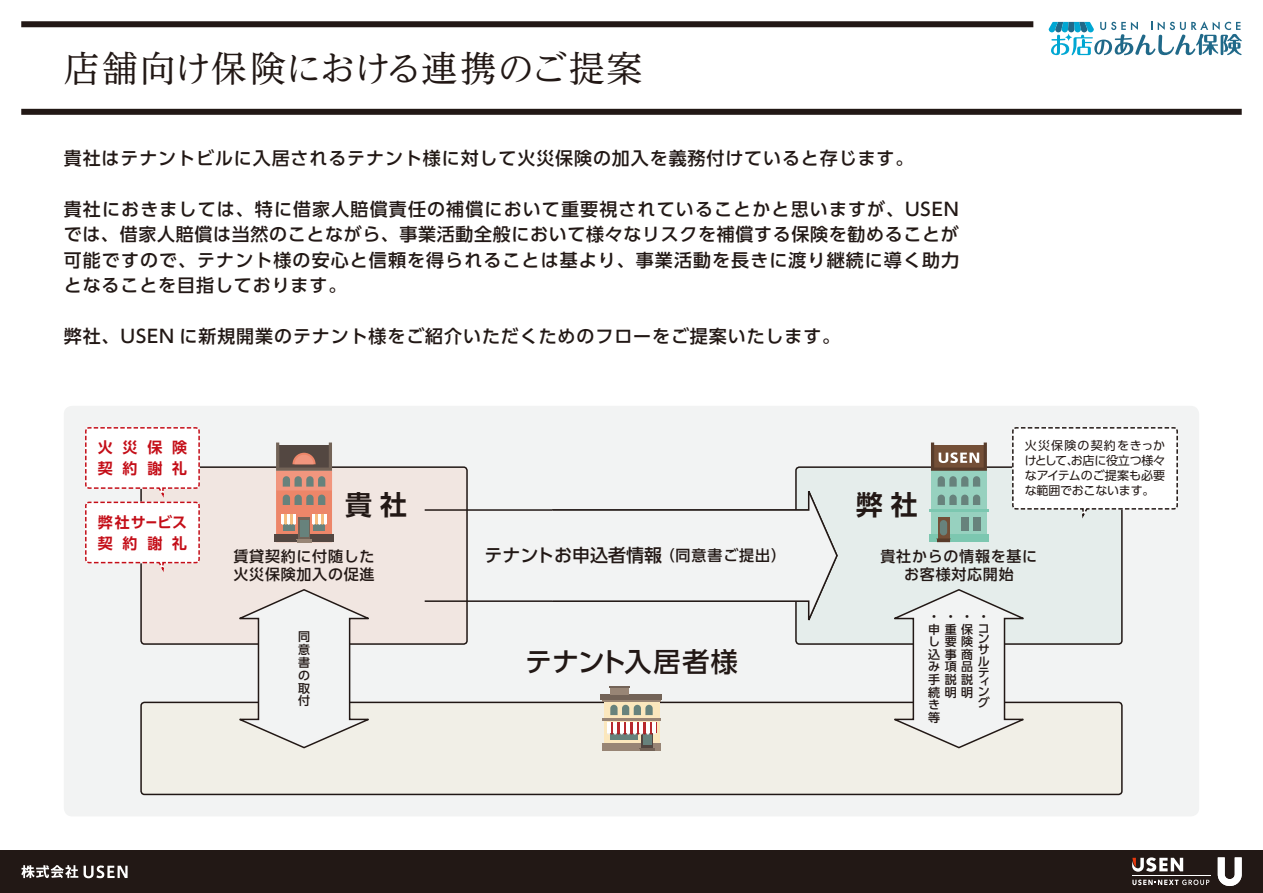
<style>
.page{position:relative;width:1263px;height:893px;background:#fff}
.page>*{position:absolute;margin:0;border:0;box-sizing:border-box;transform-origin:0 0}
.t1{font:36px "UD Reimin Pr 6 N";letter-spacing:.005em;color:#221815}
.t2{font:500 27px "UD Shin Go Pr 6 N";letter-spacing:-.005em;color:#221815}
.t3{font:700 27px "UD Shin Go Pr 6 N De";color:#221815}
.t4{font:500 18px/25.5px "UD Shin Go Pr 6 N";letter-spacing:.05em;color:#221815;text-align:justify}
.t5{font:500 18px "UD Shin Go Pr 6 N";color:#221815}
.t6{font:500 15px/18px "UD Shin Go Pr 6 N";letter-spacing:.05em;color:#221815}
.t7{font:700 15px/21.3px "UD Shin Go Pr 6 N De";letter-spacing:.095em;color:#c40e18}
.t8{font:700 15px/21.3px "UD Shin Go Pr 6 N De";letter-spacing:.65em;color:#c40e18}
.t9{font:12px/15px "UD Shin Go Pr 6 N";letter-spacing:-.02em;color:#221815}
.t10{font:500 12px/12.6px "UD Shin Go Pr 6 N";color:#221815}
</style>
<div class="page">
<div style="left:0;top:850px;width:1263px;height:43px;background:#221815"></div>
<svg style="left:1218px;top:857px;width:24px;height:29px"></svg>
<hr style="left:1132px;top:876px;width:79px;height:1px;background:#fff">
<svg style="left:1132px;top:880px;width:77px;height:5px"></svg>
<svg style="left:1132px;top:857px;width:51px;height:15px"></svg>
<svg style="left:1049px;top:21px;width:193px;height:34px"></svg>
<svg style="left:21px;top:865px;width:57px;height:13px"></svg>
<svg style="left:84px;top:865px;width:44px;height:13px"></svg>
<div style="left:21px;top:109px;width:1221px;height:6px;background:#221815"></div>
<div style="left:64px;top:406px;width:1135px;height:410px;background:#f2f3f3;border-radius:9px"></div>
<div style="left:141px;top:702px;width:981px;height:92px;background:#f1efe7;border-radius:4px"></div>
<div style="left:140px;top:702px;width:983px;height:93px;border:2px solid #221815;border-radius:4px"></div>
<div style="left:141px;top:467px;width:326px;height:177px;background:#f1e6e1;border-radius:4px"></div>
<div style="left:140px;top:466px;width:328px;height:179px;border:2px solid #221815;border-radius:4px"></div>
<div style="left:796px;top:467px;width:326px;height:177px;background:#e5edeb;border-radius:4px"></div>
<div style="left:795px;top:466px;width:328px;height:179px;border:2px solid #221815;border-radius:4px"></div>
<div style="left:604px;top:700px;width:55px;height:50px;background:#fbe7bd"></div>
<svg style="left:610px;top:705px;width:43px;height:10px"></svg>
<div style="left:610px;top:725px;width:27px;height:15px;background:#67827c"></div>
<div style="left:602px;top:742px;width:59px;height:8px;background:#988575"></div>
<svg style="left:641px;top:735px;width:12px;height:13px"></svg>
<hr style="left:602px;top:718px;width:59px;height:3px;background:#988575">
<hr style="left:602px;top:699px;width:59px;height:2px;background:#988575">
<div style="left:601px;top:694px;width:61px;height:5px;background:#736357"></div>
<div style="left:643px;top:729px;width:8px;height:16px;background:#67827c"></div>
<svg style="left:607px;top:722px;width:49px;height:13px"></svg>
<div style="left:610px;top:688px;width:19px;height:6px;background:#988575"></div>
<hr style="left:610px;top:686px;width:20px;height:2px;background:#736357">
<svg style="left:639px;top:748px;width:16px;height:2px"></svg>
<svg style="left:1011px;top:427px;width:167px;height:94px"></svg>
<svg style="left:85px;top:427px;width:116px;height:148px"></svg>
<div style="left:274px;top:534px;width:60px;height:8px;background:#534741"></div>
<svg style="left:276px;top:442px;width:56px;height:100px;background:#ac7f6e"></svg>
<div style="left:931px;top:469px;width:56px;height:73px;background:#97d1bf"></div>
<svg style="left:938px;top:495px;width:42px;height:10px"></svg>
<div style="left:961px;top:517px;width:7px;height:14px;background:#67827c"></div>
<div style="left:973px;top:517px;width:7px;height:14px;background:#67827c"></div>
<div style="left:929px;top:534px;width:59px;height:8px;background:#7cc7b0"></div>
<div style="left:938px;top:517px;width:11px;height:22px;background:#744f37"></div>
<div style="left:940px;top:520px;width:7px;height:15px;background:#67827c;border-radius:4px"></div>
<svg style="left:936px;top:538px;width:14px;height:4px"></svg>
<hr style="left:929px;top:509px;width:59px;height:3px;background:#7cc7b0">
<svg style="left:931px;top:442px;width:56px;height:45px"></svg>
<svg style="left:887px;top:589px;width:143px;height:160px"></svg>
<svg style="left:233px;top:589px;width:143px;height:160px"></svg>
<svg style="left:424px;top:484px;width:127px;height:143px"></svg>
<svg style="left:551px;top:484px;width:287px;height:143px"></svg>
<div style="left:21px;top:21px;width:1012px;height:6px;background:#221815"></div>
<h1 class="t1" style="left:64px;top:39px;width:580px">店舗向け保険における連携のご提案</h1>
<p class="t4" style="left:64px;top:145px;width:851px">貴社はテナントビルに入居されるテナント様に対して火災保険の加入を義務付けていると存じます。</p>
<p class="t4" style="left:64px;top:196px;width:897px">貴社におきましては、特に借家人賠償責任の補償において重要視されていることかと思いますが、USENでは、借家人賠償は当然のことながら、事業活動全般において様々なリスクを補償する保険を勧めることが可能ですので、テナント様の安心と信頼を得られることは基より、事業活動を長きに渡り継続に導く助力となることを目指しております。</p>
<p class="t4" style="left:64px;top:323px;width:778px">弊社、USEN に新規開業のテナント様をご紹介いただくためのフローをご提案いたします。</p>
<p class="t8" style="left:98px;top:436px;width:91px">火災保険契約謝礼</p>
<p class="t7" style="left:98px;top:511px;width:91px">弊社サービス契約謝礼</p>
<h2 class="t3" style="left:345px;top:482px;width:64px">貴社</h2>
<p class="t6" style="left:234px;top:547px;width:142px">賃貸契約に付随した火災保険加入の促進</p>
<p class="t5" style="left:484px;top:541px;width:179px">テナントお申込者情報</p>
<p class="t6" style="left:660px;top:546px;width:128px">（同意書ご提出(</p>
<h2 class="t3" style="left:856px;top:482px;width:64px">弊社</h2>
<p class="t9" style="left:1025px;top:438px;width:142px">火災保険の契約をきっかけとしてお店に役立つ様々</p>
<p class="t9" style="left:1025px;top:453px;width:142px;text-indent:42px">、<br>なアイテムのご提案も必要な範囲でおこないます。</p>
<p class="t6" style="left:880px;top:547px;width:158px;text-align:center">貴社からの情報を基にお客様対応開始</p>
<p class="t10" style="left:928px;top:610px;width:9px">・</p>
<p class="t10" style="left:945px;top:610px;width:9px">・</p>
<p class="t10" style="left:961px;top:610px;width:9px">・</p>
<p class="t10" style="left:978px;top:610px;width:9px">・</p>
<p class="t10" style="left:945px;top:622px;width:45px">重保コ要険</p>
<p class="t10" style="left:298px;top:630px;width:13px;text-align:justify">同意書の取付</p>
<p class="t10" style="left:928px;top:622px;width:62px">申<br>し<br>込事商<br>み項品<br>手説説<br>続明明ンき<br>等</p>
<p class="t10" style="left:978px;top:633px;width:13px;line-height:11.4px;text-align:justify">ンサルテ</p>
<h2 class="t2" style="left:525px;top:640px;width:214px">テナント入居者様</h2>
<p class="t10" style="left:978px;top:670px;width:14px;line-height:21.1px">ィグ</p>
</div>
